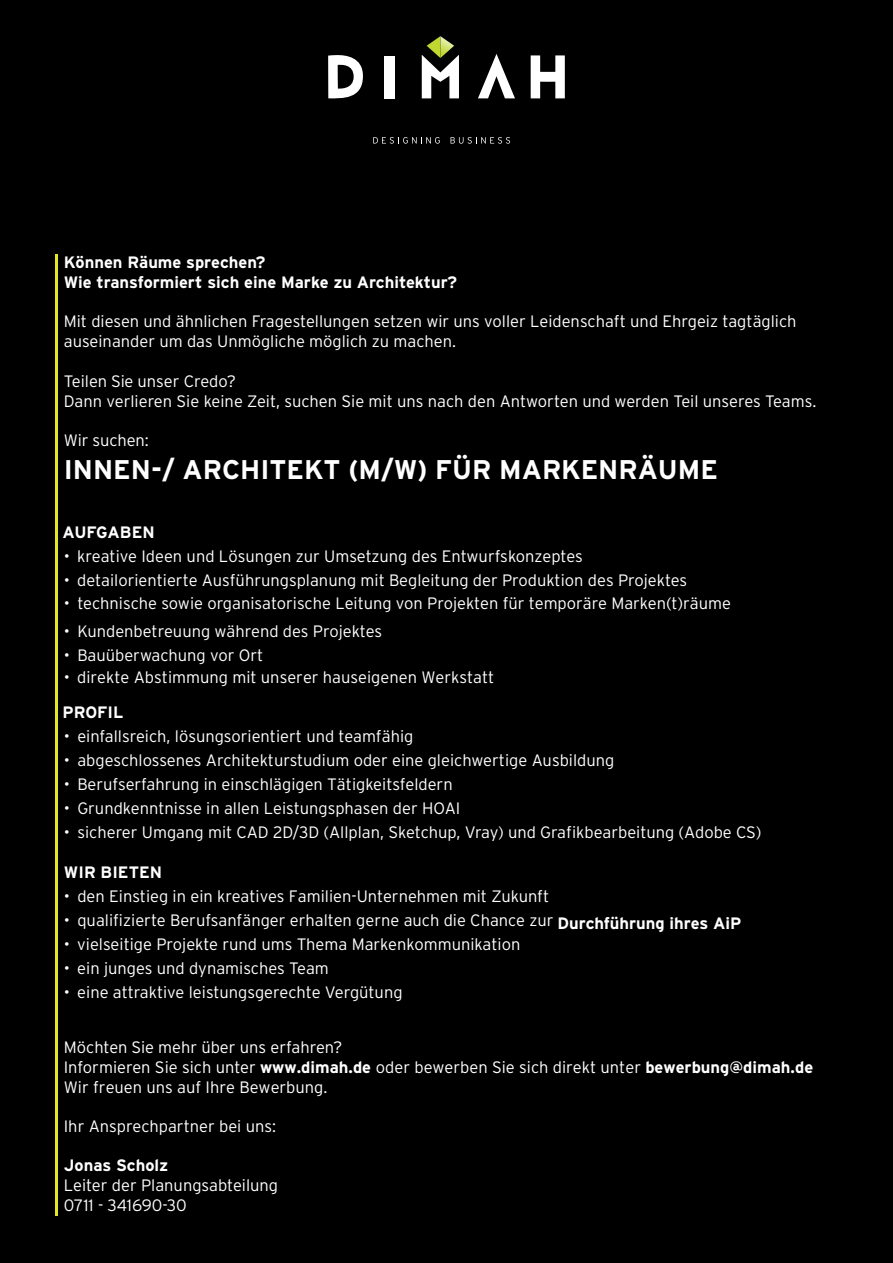
<style>
.page{position:relative;width:893px;height:1263px;background:#000}
.page>*{position:absolute;margin:0;border:0;box-sizing:border-box;transform-origin:0 0}
.t1{font:700 27px "Interstate";color:#fff}
.t2{font:300 16.5px/19.8px "Interstate";color:#fff}
.t3{font:700 16.5px/19.8px "Interstate";color:#fff}
.s1{font-weight:700}
</style>
<div class="page">
<div style="left:385px;top:56px;width:10px;height:42px;background:#fff"></div>
<svg style="left:531px;top:55px;width:34px;height:43px"></svg>
<svg style="left:328px;top:55px;width:35px;height:44px"></svg>
<svg style="left:422px;top:36px;width:37px;height:62px"></svg>
<svg style="left:478px;top:54px;width:37px;height:44px"></svg>
<svg style="left:373px;top:137px;width:67px;height:7px"></svg>
<svg style="left:451px;top:137px;width:59px;height:7px"></svg>
<hr style="left:55px;top:255px;width:3px;height:961px;background:#e2e71f">
<p class="t3" style="left:64px;top:252px;width:395px">Können Räume sprechen?<br>Wie transformiert sich eine Marke zu Architektur?</p>
<p class="t2" style="left:64px;top:311px;width:734px">Mit diesen und ähnlichen Fragestellungen setzen wir uns voller Leidenschaft und Ehrgeiz tagtäglich auseinander um das Unmögliche möglich zu machen.</p>
<p class="t2" style="left:64px;top:371px;width:754px">Teilen Sie unser Credo?<br>Dann verlieren Sie keine Zeit, suchen Sie mit uns nach den Antworten und werden Teil unseres Teams.</p>
<p class="t2" style="left:64px;top:430px;width:86px">Wir suchen:</p>
<h1 class="t1" style="left:64px;top:454px;width:656px">INNEN-/ ARCHITEKT (M/W) FÜR MARKENRÄUME</h1>
<p class="t3" style="left:63px;top:522px;width:94px">AUFGABEN</p>
<p class="t2" style="left:64px;top:546px;width:521px">• kreative Ideen und Lösungen zur Umsetzung des Entwurfskonzeptes</p>
<p class="t2" style="left:64px;top:570px;width:625px">• detailorientierte Ausführungsplanung mit Begleitung der Produktion des Projektes</p>
<p class="t2" style="left:64px;top:621px;width:320px">• Kundenbetreuung während des Projektes</p>
<p class="t2" style="left:64px;top:645px;width:201px">• Bauüberwachung vor Ort</p>
<p class="t2" style="left:64px;top:593px;width:669px">• technische sowie organisatorische Leitung von Projekten für temporäre Marken(t)räume</p>
<p class="t2" style="left:64px;top:667px;width:432px">• direkte Abstimmung mit unserer hauseigenen Werkstatt</p>
<p class="t3" style="left:62px;top:702px;width:63px">PROFIL</p>
<p class="t2" style="left:64px;top:726px;width:351px">• einfallsreich, lösungsorientiert und teamfähig</p>
<p class="t2" style="left:64px;top:750px;width:552px">• abgeschlossenes Architekturstudium oder eine gleichwertige Ausbildung</p>
<p class="t2" style="left:64px;top:774px;width:390px">• Berufserfahrung in einschlägigen Tätigkeitsfeldern</p>
<p class="t2" style="left:64px;top:798px;width:398px">• Grundkenntnisse in allen Leistungsphasen der HOAI</p>
<p class="t2" style="left:64px;top:822px;width:699px">• sicherer Umgang mit CAD 2D/3D (Allplan, Sketchup, Vray) und Grafikbearbeitung (Adobe CS)</p>
<p class="t3" style="left:64px;top:862px;width:100px">WIR BIETEN</p>
<p class="t2" style="left:64px;top:886px;width:487px">• den Einstieg in ein kreatives Familien-Unternehmen mit Zukunft</p>
<p class="t2" style="left:64px;top:910px;width:679px">• qualifizierte Berufsanfänger erhalten gerne auch die Chance zur <span class="s1">Durchführung ihres AiP</span></p>
<p class="t2" style="left:64px;top:934px;width:458px">• vielseitige Projekte rund ums Thema Markenkommunikation</p>
<p class="t2" style="left:64px;top:958px;width:267px">• ein junges und dynamisches Team</p>
<p class="t2" style="left:64px;top:982px;width:340px">• eine attraktive leistungsgerechte Vergütung</p>
<p class="t2" style="left:64px;top:1037px;width:751px">Möchten Sie mehr über uns erfahren?<br>Informieren Sie sich unter <span class="s1">www.dimah.de</span> oder bewerben Sie sich direkt unter <span class="s1">bewerbung@dimah.de<br></span>Wir freuen uns auf Ihre Bewerbung.</p>
<p class="t2" style="left:64px;top:1116px;width:214px">Ihr Ansprechpartner bei uns:</p>
<p class="t3" style="left:64px;top:1155px;width:106px">Jonas Scholz</p>
<p class="t2" style="left:64px;top:1175px;width:216px">Leiter der Planungsabteilung<br>0711 - 341690-30</p>
</div>
